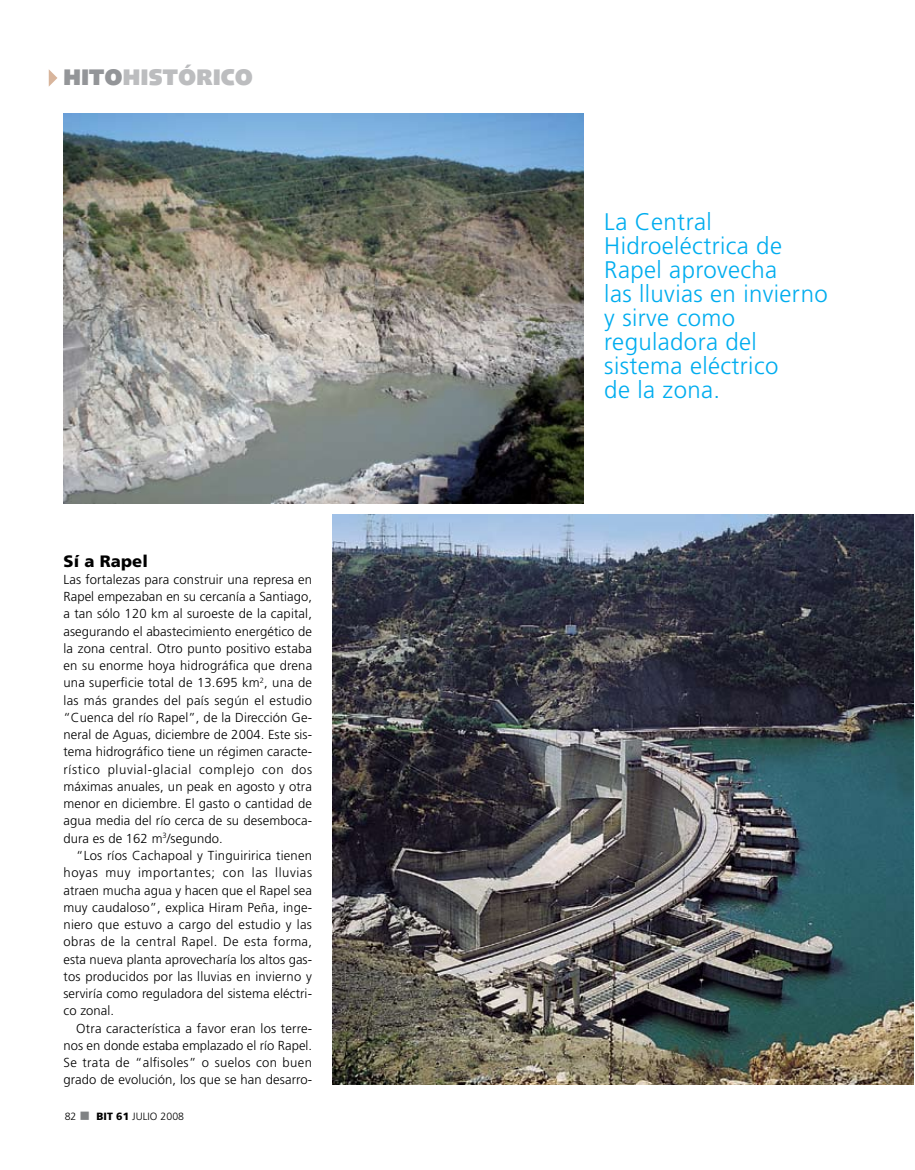
<style>
.page{position:relative;width:915px;height:1170px;background:#fff}
.page>*{position:absolute;margin:0;border:0;box-sizing:border-box;transform-origin:0 0}
.t1{font:300 24px/24px "Frutiger";letter-spacing:.015em;color:#00adef}
.t2{font:900 22.5px "Syntax";letter-spacing:.02em;color:#bcbdbf}
.t3{font:900 16.5px "Frutiger";letter-spacing:.005em;color:#000}
.t4{font:300 13.05px/17.2px "Frutiger";letter-spacing:.01em;color:#000;text-align:justify}
.t5{font:300 10.5px "Frutiger";letter-spacing:.005em;color:#000}
.s1{color:#939598}
.s2{color:#808284}
.s3{font-weight:900}
</style>
<div class="page">
<svg style="left:49px;top:69px;width:8px;height:17px"></svg>
<img style="left:332px;top:514px;width:581px;height:569px">
<img style="left:64px;top:114px;width:519px;height:389px">
<h2 class="t2" style="left:63px;top:64px;width:191px"><span class="s1">HITO</span>HISTÓRICO</h2>
<p class="t3" style="left:63px;top:550px;width:86px">Sí a Rapel</p>
<p class="t4" style="left:63px;top:570px;width:250px">Las fortalezas para construir una represa en Rapel empezaban en su cercanía a Santiago, a tan sólo 120 km al suroeste de la capital, asegurando el abastecimiento energético de la zona central. Otro punto positivo estaba en su enorme hoya hidrográfica que drena una superficie total de 13.695 km<sup>2</sup>, una de las más grandes del país según el estudio “Cuenca del río Rapel”, de la Dirección Ge&shy;neral de Aguas, diciembre de 2004. Este sis&shy;tema hidrográfico tiene un régimen caracte&shy;rístico pluvial-glacial complejo con dos máximas anuales, un peak en agosto y otra menor en diciembre. El gasto o cantidad de agua media del río cerca de su desemboca&shy;dura es de 162 m<sup>3</sup>/segundo.</p>
<p class="t4" style="left:63px;top:846px;width:250px;text-indent:13px">“Los ríos Cachapoal y Tinguiririca tienen hoyas muy importantes; con las lluvias atraen mucha agua y hacen que el Rapel sea muy caudaloso”, explica Hiram Peña, inge&shy;niero que estuvo a cargo del estudio y las obras de la central Rapel. De esta forma, esta nueva planta aprovecharía los altos gas&shy;tos producidos por las lluvias en invierno y serviría como reguladora del sistema eléctri&shy;co zonal.</p>
<p class="t4" style="left:63px;top:1019px;width:250px;text-indent:13px">Otra característica a favor eran los terre&shy;nos en donde estaba emplazado el río Rapel.<br>Se trata de “alfisoles” o suelos con buen grado de evolución, los que se han desarro-</p>
<p class="t5" style="left:65px;top:1109px;width:121px">82 <span class="s2">■</span> <span class="s3">BIT 61</span> julio 2008</p>
<h1 class="t1" style="left:604px;top:210px;width:225px">La Central<br>Hidroeléctrica de<br>Rapel aprovecha<br>las lluvias en invierno y sirve como reguladora del sistema eléctrico<br>de la zona.</h1>
</div>
